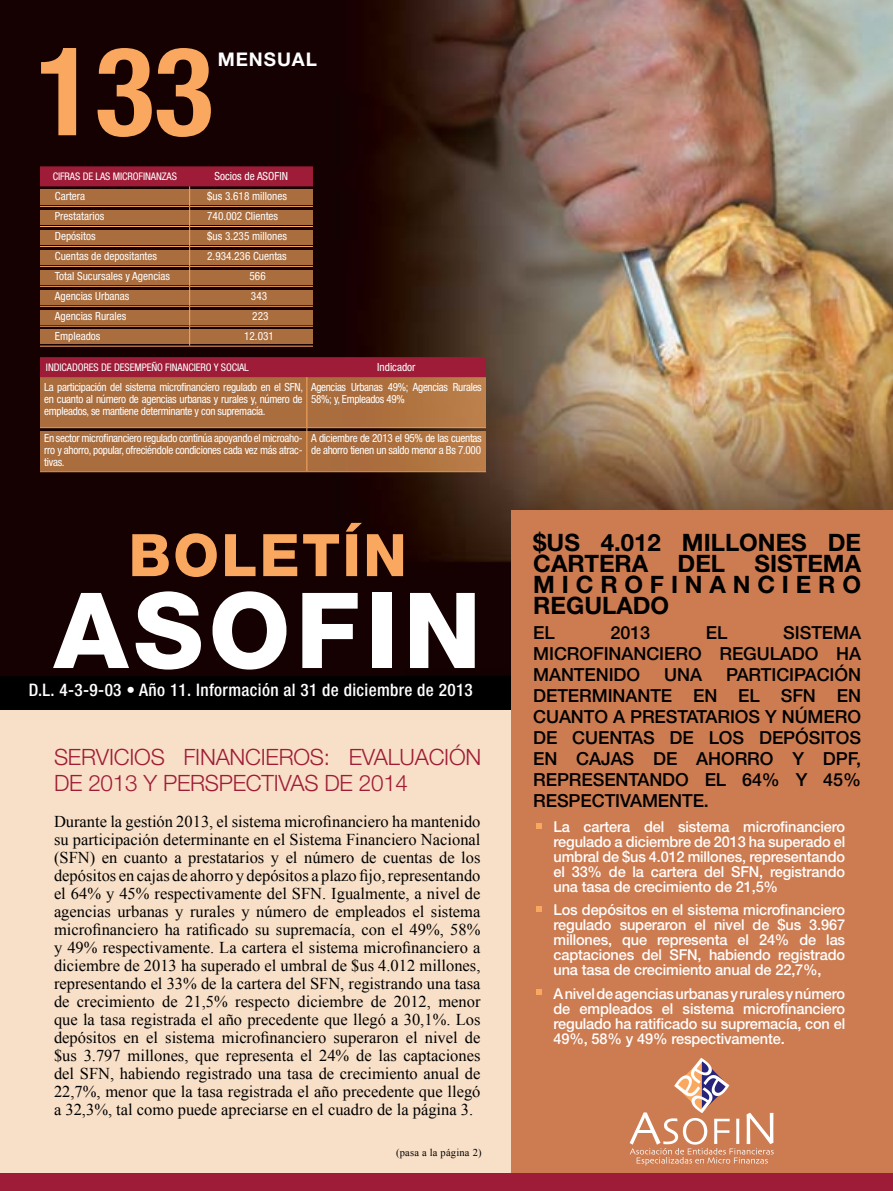
<style>
.page{position:relative;width:893px;height:1191px;background:#fff}
.page>*{position:absolute;margin:0;border:0;box-sizing:border-box;transform-origin:0 0}
.t1{font:700 condensed 123.15px "Helvetica Neue LT Std";color:#faa85f}
.t2{font:800 105.15px "Helvetica Neue LT Std";letter-spacing:.05em;color:#fff}
.t3{font:800 58.65px "Helvetica Neue LT Std";letter-spacing:.04em;color:#faa85f}
.t4{font:700 24px "Helvetica Neue LT Std";color:#000}
.t5{font:700 24px "Helvetica Neue LT Std";letter-spacing:.285em;color:#000}
.t6{font:300 22.5px/25.5px "Helvetica Neue LT Std";letter-spacing:-.01em;color:#9f1c38}
.t7{font:700 18.9px "Helvetica Neue LT Std";letter-spacing:.05em;color:#fff}
.t8{font:500 18px/21px "Helvetica Neue LT Std";letter-spacing:-.005em;color:#000;text-align:justify}
.t9{font:500 condensed 17.25px "Helvetica Neue LT Std";letter-spacing:.02em;color:#fff}
.t10{font:16.5px/18px "Times New Roman";color:#000;text-align:justify}
.t11{font:500 15px/15px "Helvetica Neue LT Std";letter-spacing:-.01em;color:#fff;text-align:justify}
.t12{font:condensed 11.25px/12px "Helvetica Neue LT Std";color:#fff;text-align:justify}
.t13{font:condensed 11.25px/12px "Helvetica Neue LT Std";letter-spacing:-.025em;color:#fff}
.t14{font:condensed 10.5px "Helvetica Neue LT Std";letter-spacing:-.01em;color:#fff}
.t15{font:10.5px "Times New Roman";letter-spacing:.02em;color:#000}
</style>
<div class="page">
<div style="left:0;top:3px;width:516px;height:1188px;background:#f8dfc7"></div>
<div style="left:0;top:0;width:893px;height:709px;background:#000"></div>
<img style="left:0;top:0;width:893px;height:675px">
<div style="left:512px;top:511px;width:381px;height:680px;background:#cd7b50"></div>
<div style="left:0;top:1174px;width:893px;height:17px;background:#9f1c38"></div>
<div style="left:40px;top:371px;width:446px;height:56px;background:linear-gradient(to right,#a5693c,#b27543)"></div>
<div style="left:40px;top:431px;width:446px;height:39px;background:linear-gradient(to right,#a56a3c,#b27542)"></div>
<svg style="left:40px;top:166px;width:273px;height:180px;background:#8e5133"></svg>
<hr style="left:40px;top:206px;width:150px;height:1px;background:#faa85f">
<hr style="left:190px;top:206px;width:123px;height:1px;background:#faa85f">
<hr style="left:40px;top:226px;width:150px;height:1px;background:#faa85f">
<hr style="left:190px;top:226px;width:123px;height:1px;background:#faa85f">
<hr style="left:40px;top:246px;width:150px;height:1px;background:#faa85f">
<hr style="left:190px;top:246px;width:123px;height:1px;background:#faa85f">
<hr style="left:40px;top:266px;width:150px;height:1px;background:#faa85f">
<hr style="left:190px;top:266px;width:123px;height:1px;background:#faa85f">
<hr style="left:40px;top:286px;width:150px;height:1px;background:#faa85f">
<hr style="left:190px;top:286px;width:123px;height:1px;background:#faa85f">
<hr style="left:40px;top:306px;width:150px;height:1px;background:#faa85f">
<hr style="left:190px;top:306px;width:123px;height:1px;background:#faa85f">
<hr style="left:40px;top:326px;width:150px;height:1px;background:#faa85f">
<hr style="left:190px;top:326px;width:123px;height:1px;background:#faa85f">
<hr style="left:40px;top:346px;width:150px;height:1px;background:#faa85f">
<hr style="left:190px;top:346px;width:123px;height:1px;background:#faa85f">
<svg style="left:536px;top:823px;width:6px;height:5px"></svg>
<svg style="left:536px;top:906px;width:6px;height:6px"></svg>
<svg style="left:536px;top:989px;width:6px;height:6px"></svg>
<div style="left:40px;top:357px;width:446px;height:20px;background:#9f1c38"></div>
<hr style="left:306px;top:377px;width:1px;height:50px;background:#faa85f">
<hr style="left:306px;top:428px;width:1px;height:43px;background:#faa85f">
<hr style="left:40px;top:427px;width:267px;height:1px;background:#faa85f">
<hr style="left:307px;top:427px;width:179px;height:1px;background:#faa85f">
<hr style="left:40px;top:471px;width:267px;height:1px;background:#faa85f">
<hr style="left:307px;top:471px;width:179px;height:1px;background:#faa85f">
<svg style="left:630px;top:1057px;width:144px;height:108px"></svg>
<h1 class="t1" style="left:36px;top:17px;width:179px">133</h1>
<p class="t7" style="left:218px;top:48px;width:101px">MENSUAL</p>
<p class="t14" style="left:53px;top:170px;width:126px">CIFRAS DE LAS MICROFINANZAS</p>
<p class="t12" style="left:215px;top:170px;width:75px">Socios de ASOFIN</p>
<p class="t12" style="left:55px;top:190px;width:32px">Cartera</p>
<p class="t12" style="left:207px;top:190px;width:81px">$us 3.618 millones</p>
<p class="t12" style="left:55px;top:210px;width:51px">Prestatarios</p>
<p class="t12" style="left:207px;top:210px;width:72px">740.002 Clientes</p>
<p class="t12" style="left:55px;top:230px;width:42px">Depósitos</p>
<p class="t12" style="left:207px;top:230px;width:81px">$us 3.235 millones</p>
<p class="t12" style="left:55px;top:250px;width:104px">Cuentas de depositantes</p>
<p class="t12" style="left:207px;top:250px;width:81px">2.934.236 Cuentas</p>
<p class="t12" style="left:55px;top:270px;width:117px">Total Sucursales y Agencias</p>
<p class="t12" style="left:250px;top:270px;width:18px">566</p>
<p class="t12" style="left:55px;top:290px;width:76px">Agencias Urbanas</p>
<p class="t12" style="left:251px;top:290px;width:18px">343</p>
<p class="t12" style="left:55px;top:310px;width:73px">Agencias Rurales</p>
<p class="t12" style="left:252px;top:310px;width:18px">223</p>
<p class="t12" style="left:55px;top:330px;width:47px">Empleados</p>
<p class="t12" style="left:244px;top:330px;width:31px">12.031</p>
<p class="t14" style="left:46px;top:361px;width:204px">INDICADORES DE DESEMPEÑO FINANCIERO Y SOCIAL</p>
<p class="t12" style="left:377px;top:361px;width:40px">Indicador</p>
<p class="t12" style="left:44px;top:381px;width:260px">La participación del sistema microfinanciero regulado en el SFN, en cuanto al número de agencias urbanas y rurales y, número de empleados, se mantiene determinante y con supremacía.</p>
<p class="t13" style="left:311px;top:381px;width:172px">Agencias Urbanas 49%; Agencias Rurales<br>58%; y, Empleados 49%</p>
<p class="t12" style="left:44px;top:431px;width:260px">En sector microfinanciero regulado continúa apoyando el microaho&shy;rro y ahorro, popular, ofreciéndole condiciones cada vez más atrac&shy;tivas.</p>
<p class="t13" style="left:311px;top:431px;width:172px">A diciembre de 2013 el 95% de las cuentas de ahorro tienen un saldo menor a Bs 7.000</p>
<h3 class="t3" style="left:129px;top:520px;width:280px">BOLETÍN</h3>
<h2 class="t2" style="left:54px;top:568px;width:429px">ASOFIN</h2>
<p class="t9" style="left:29px;top:679px;width:446px">D.L. 4-3-9-03 • Año 11. Información al 31 de diciembre de 2013</p>
<h3 class="t6" style="left:54px;top:744px;width:429px">SERVICIOS FINANCIEROS: EVALUACIÓN<br>DE 2013 Y PERSPECTIVAS DE 2014</h3>
<p class="t10" style="left:54px;top:812px;width:428px">Durante la gestión 2013, el sistema microfinanciero ha mantenido su participación determinante en el Sistema Financiero Nacional (SFN) en cuanto a prestatarios y el número de cuentas de los depósitos en cajas de ahorro y depósitos a plazo fijo, representando el 64% y 45% respectivamente del SFN. Igualmente, a nivel de agencias urbanas y rurales y número de empleados el sistema microfinanciero ha ratificado su supremacía, con el 49%, 58% y 49% respectivamente. La cartera el sistema microfinanciero a diciembre de 2013 ha superado el umbral de $us 4.012 millones, representando el 33% de la cartera del SFN, registrando una tasa de crecimiento de 21,5% respecto diciembre de 2012, menor que la tasa registrada el año precedente que llegó a 30,1%. Los depósitos en el sistema microfinanciero superaron el nivel de $us 3.797 millones, que representa el 24% de las captaciones del SFN, habiendo registrado una tasa de crecimiento anual de 22,7%, menor que la tasa registrada el año precedente que llegó a 32,3%, tal como puede apreciarse en el cuadro de la página 3.</p>
<p class="t15" style="left:396px;top:1145px;width:87px">(pasa a la página 2)</p>
<h3 class="t4" style="left:533px;top:527px;width:30px">$US</h3>
<h3 class="t4" style="left:601px;top:527px;width:174px">4.012 MILLONES</h3>
<h3 class="t4" style="left:828px;top:527px;width:32px">DE</h3>
<h3 class="t4" style="left:533px;top:548px;width:114px">CARTERA</h3>
<h3 class="t4" style="left:678px;top:548px;width:33px">DEL</h3>
<h3 class="t4" style="left:754px;top:548px;width:72px">SISTEMA</h3>
<h3 class="t5" style="left:533px;top:569px;width:174px">M ICROFINAN</h3>
<h3 class="t4" style="left:757px;top:569px;width:105px">CIERO</h3>
<h3 class="t4" style="left:533px;top:590px;width:68px">REGULA</h3>
<h3 class="t4" style="left:633px;top:590px;width:38px">DO</h3>
<p class="t8" style="left:533px;top:622px;width:23px">El</p>
<p class="t8" style="left:610px;top:622px;width:41px">2013</p>
<p class="t8" style="left:706px;top:622px;width:23px">el</p>
<p class="t8" style="left:533px;top:622px;width:329px;text-indent:250px">sistema microfinanciero regulado ha mantenido</p>
<p class="t8" style="left:664px;top:664px;width:39px">una</p>
<p class="t8" style="left:726px;top:664px;width:136px">participación</p>
<p class="t8" style="left:533px;top:685px;width:139px">determinante</p>
<p class="t8" style="left:693px;top:685px;width:100px">en el SFN</p>
<p class="t8" style="left:533px;top:685px;width:329px;text-indent:304px">en cuanto a prestatarios y número de cuentas de los depósitos en cajas de ahorro y DPF, representando el 64% y 45% respectivamente.</p>
<p class="t11" style="left:554px;top:818px;width:293px">La cartera del sistema microfinanciero regulado a diciembre de 2013 ha superado el umbral de $us 4.012 millones, representando el 33% de la cartera del SFN</p>
<p class="t11" style="left:554px;top:863px;width:293px;text-indent:206px">, registrando una tasa de crecimiento de 21,5%</p>
<p class="t11" style="left:554px;top:902px;width:293px">Los depósitos en el sistema microfinanciero regulado superaron el nivel de $us 3.967 millones, que representa el 24% de las captaciones del SFN</p>
<p class="t11" style="left:554px;top:947px;width:293px;text-indent:144px">, habiendo registrado una tasa de crecimiento anual de 22,7%,</p>
<p class="t11" style="left:554px;top:985px;width:293px">A nivel de agencias urbanas y rurales y número de empleados el sistema microfinanciero regulado ha ratificado su supremacía, con el 49%, 58% y 49% respectivamente.</p>
</div>
